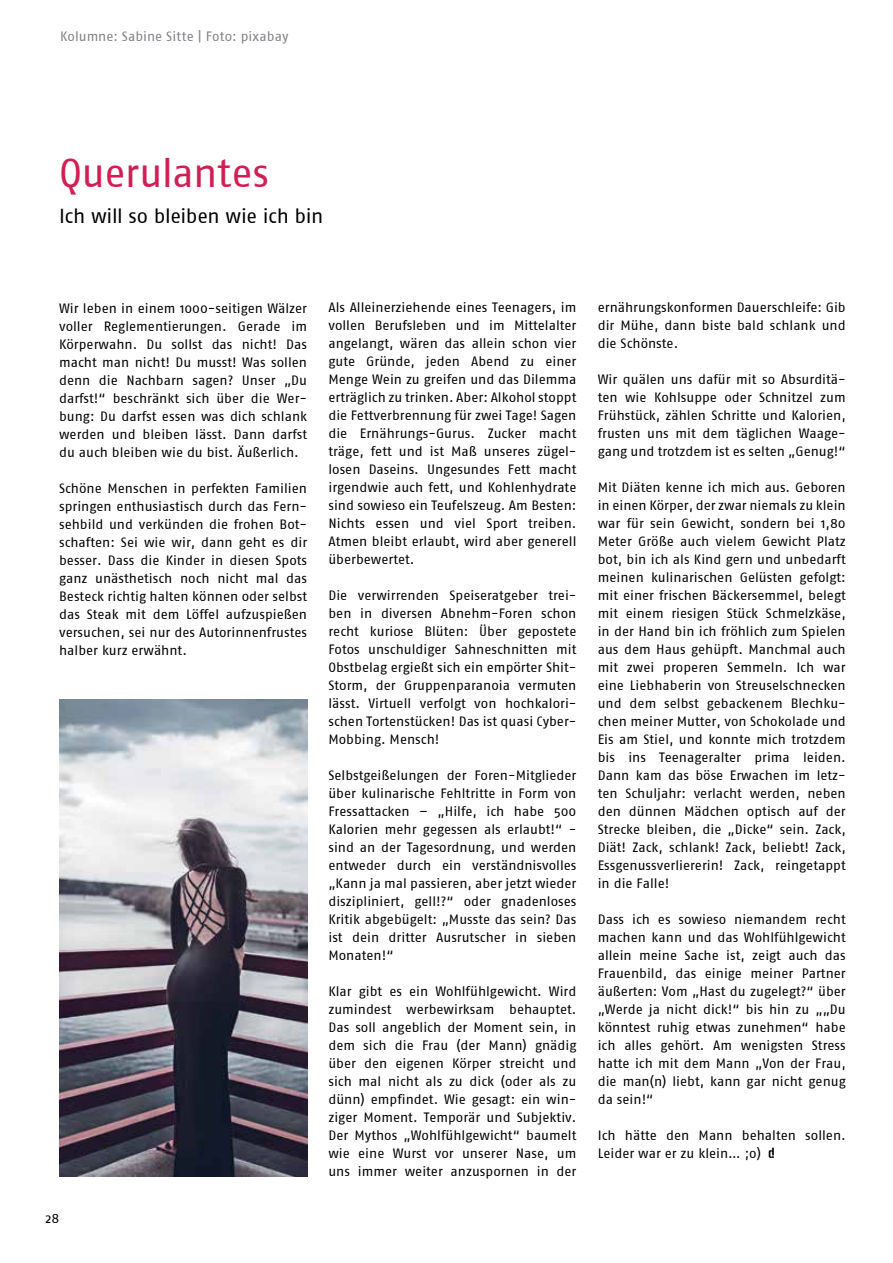
<style>
.page{position:relative;width:893px;height:1263px;background:#fff}
.page>*{position:absolute;margin:0;border:0;box-sizing:border-box;transform-origin:0 0}
.t1{font:40.5px "Fago No Regular Roman";letter-spacing:-.015em;color:#d01f54}
.t2{font:20.25px "Fago No Regular Roman";letter-spacing:-.02em;color:#000}
.t3{font:13.5px/18px "Fago No Regular Roman";color:#000;text-align:justify}
.t4{font:13.5px "Fago No Regular Roman";letter-spacing:.005em;color:#808285}
</style>
<div class="page">
<img style="left:59px;top:700px;width:248px;height:476px">
<p class="t4" style="left:60px;top:28px;width:230px">Kolumne: Sabine Sitte | Foto: pixabay</p>
<h1 class="t1" style="left:59px;top:149px;width:212px">Querulantes</h1>
<h2 class="t2" style="left:59px;top:204px;width:266px">Ich will so bleiben wie ich bin</h2>
<p class="t3" style="left:59px;top:299px;width:250px">Wir leben in einem 1000-seitigen Wälzer voller Reglementierungen. Gerade im Körperwahn. Du sollst das nicht! Das macht man nicht! Du musst! Was sollen denn die Nachbarn sagen? Unser „Du darfst!“ beschränkt sich über die Wer&shy;bung: Du darfst essen was dich schlank werden und bleiben lässt. Dann darfst du auch bleiben wie du bist. Äußerlich.</p>
<p class="t3" style="left:59px;top:479px;width:250px">Schöne Menschen in perfekten Familien springen enthusiastisch durch das Fern&shy;sehbild und verkünden die frohen Bot&shy;schaften: Sei wie wir, dann geht es dir besser. Dass die Kinder in diesen Spots ganz unästhetisch noch nicht mal das Besteck richtig halten können oder selbst das Steak mit dem Löffel aufzuspießen versuchen, sei nur des Autorinnenfrustes halber kurz erwähnt.</p>
<p class="t3" style="left:46px;top:1209px;width:15px">28</p>
<p class="t3" style="left:328px;top:299px;width:250px">Als Alleinerziehende eines Teenagers, im vollen Berufsleben und im Mittelalter angelangt, wären das allein schon vier gute Gründe, jeden Abend zu einer Menge Wein zu greifen und das Dilemma erträglich zu trinken. Aber: Alkohol stoppt die Fettverbrennung für zwei Tage! Sagen die Ernährungs-Gurus. Zucker macht träge, fett und ist Maß unseres zügel&shy;losen Daseins. Ungesundes Fett macht irgendwie auch fett, und Kohlenhydrate sind sowieso ein Teufelszeug. Am Besten:<br>Nichts essen und viel Sport treiben.<br>Atmen bleibt erlaubt, wird aber generell überbewertet.</p>
<p class="t3" style="left:328px;top:587px;width:250px">Die verwirrenden Speiseratgeber trei&shy;ben in diversen Abnehm-Foren schon recht kuriose Blüten: Über gepostete Fotos unschuldiger Sahneschnitten mit Obstbelag ergießt sich ein empörter Shit-Storm, der Gruppenparanoia vermuten lässt. Virtuell verfolgt von hochkalori&shy;schen Tortenstücken! Das ist quasi Cyber-Mobbing. Mensch!</p>
<p class="t3" style="left:328px;top:767px;width:250px">Selbstgeißelungen der Foren-Mitglieder über kulinarische Fehltritte in Form von Fressattacken – „Hilfe, ich habe 500<br>Kalorien mehr gegessen als erlaubt!“ - sind an der Tagesordnung, und werden entweder durch ein verständnisvolles „Kann ja mal passieren, aber jetzt wieder diszipliniert, gell!?“ oder gnadenloses Kritik abgebügelt: „Musste das sein? Das ist dein dritter Ausrutscher in sieben Monaten!“</p>
<p class="t3" style="left:328px;top:982px;width:250px">Klar gibt es ein Wohlfühlgewicht. Wird zumindest werbewirksam behauptet.<br>Das soll angeblich der Moment sein, in dem sich die Frau (der Mann) gnädig über den eigenen Körper streicht und sich mal nicht als zu dick (oder als zu dünn) empfindet. Wie gesagt: ein win&shy;ziger Moment. Temporär und Subjektiv.<br>Der Mythos „Wohlfühlgewicht“ baumelt wie eine Wurst vor unserer Nase, um uns immer weiter anzuspornen in der</p>
<p class="t3" style="left:598px;top:298px;width:250px">ernährungskonformen Dauerschleife: Gib dir Mühe, dann biste bald schlank und die Schönste.</p>
<p class="t3" style="left:598px;top:370px;width:250px">Wir quälen uns dafür mit so Absurditä&shy;ten wie Kohlsuppe oder Schnitzel zum Frühstück, zählen Schritte und Kalorien, frusten uns mit dem täglichen Waage&shy;gang und trotzdem ist es selten „Genug!“</p>
<p class="t3" style="left:598px;top:478px;width:250px">Mit Diäten kenne ich mich aus. Geboren in einen Körper, der zwar niemals zu klein war für sein Gewicht, sondern bei 1,80<br>Meter Größe auch vielem Gewicht Platz bot, bin ich als Kind gern und unbedarft meinen kulinarischen Gelüsten gefolgt: mit einer frischen Bäckersemmel, belegt mit einem riesigen Stück Schmelzkäse, in der Hand bin ich fröhlich zum Spielen aus dem Haus gehüpft. Manchmal auch mit zwei properen Semmeln. Ich war eine Liebhaberin von Streuselschnecken und dem selbst gebackenem Blechku&shy;chen meiner Mutter, von Schokolade und Eis am Stiel, und konnte mich trotzdem bis ins Teenageralter prima leiden.<br>Dann kam das böse Erwachen im letz&shy;ten Schuljahr: verlacht werden, neben den dünnen Mädchen optisch auf der Strecke bleiben, die „Dicke“ sein. Zack, Diät! Zack, schlank! Zack, beliebt! Zack, Essgenussverliererin! Zack, reingetappt in die Falle!</p>
<p class="t3" style="left:598px;top:910px;width:250px">Dass ich es sowieso niemandem recht machen kann und das Wohlfühlgewicht allein meine Sache ist, zeigt auch das Frauenbild, das einige meiner Partner äußerten: Vom „Hast du zugelegt?“ über „Werde ja nicht dick!“ bis hin zu „„Du könntest ruhig etwas zunehmen“ habe ich alles gehört. Am wenigsten Stress hatte ich mit dem Mann „Von der Frau, die man(n) liebt, kann gar nicht genug da sein!“</p>
<p class="t3" style="left:598px;top:1126px;width:250px">Ich hätte den Mann behalten sollen.<br>Leider war er zu klein… ;o) #</p>
</div>
